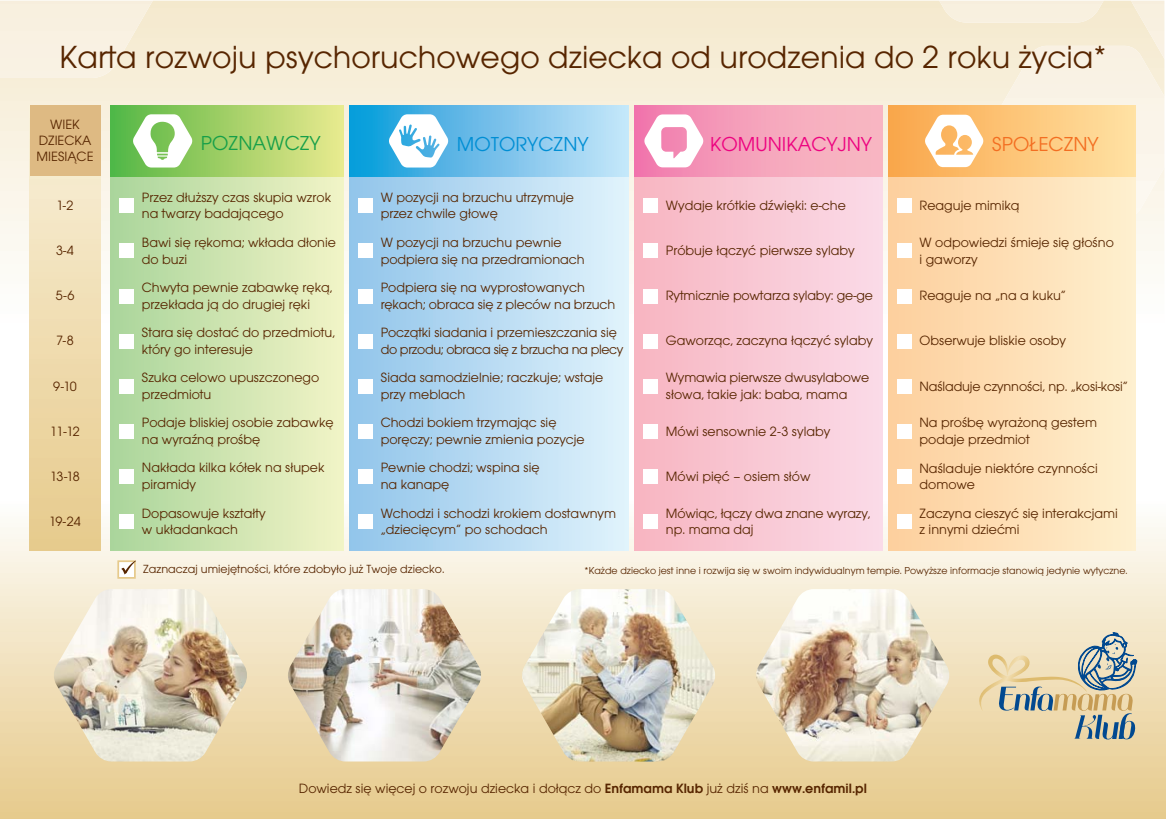
<style>
.page{position:relative;width:1166px;height:819px;background:#fff}
.page>*{position:absolute;margin:0;border:0;box-sizing:border-box;transform-origin:0 0}
.t1{font:33.25px "Avant Gar Got Itc TCE";color:#572500}
.t2{font:21px "Avant Gar Got Itc TCE";color:#ed0280}
.t3{font:21px "Avant Gar Got Itc TCE";color:#008ed4}
.t4{font:21px "Avant Gar Got Itc TCE";color:#169f49}
.t5{font:21px "Avant Gar Got Itc TCE";color:#f36e21}
.t6{font:14px/16.8px "Avant Gar Got Itc TCE";color:#572500}
.t7{font:12.25px "Avant Gar Got Itc TCE";color:#572500}
.t8{font:10.5px "Avant Gar Got Itc TCE";color:#572500}
.s1{font-weight:600}
</style>
<div class="page">
<div style="left:0;top:500px;width:1166px;height:319px;background:linear-gradient(to bottom,#fdfcf8,#e7ca8b)"></div>
<svg style="left:0;top:1px;width:1164px;height:321px;background:#f6edd8"></svg>
<svg style="left:0;top:1px;width:153px;height:77px;background:#f8f0df"></svg>
<div style="left:888px;top:106px;width:248px;height:444px;background:linear-gradient(to right,#fdcf9d,#fef0ce)"></div>
<div style="left:888px;top:106px;width:248px;height:70px;background:#faaa50"></div>
<div style="left:634px;top:106px;width:248px;height:444px;background:linear-gradient(to right,#f7b5c1,#fadbe7)"></div>
<div style="left:634px;top:106px;width:248px;height:70px;background:linear-gradient(to right,#f17daf,#f8c0c5)"></div>
<div style="left:349px;top:106px;width:279px;height:444px;background:linear-gradient(to right,#90c4ea,#e0f2fc)"></div>
<div style="left:349px;top:106px;width:279px;height:70px;background:linear-gradient(to right,#0b9ada,#cde5f9)"></div>
<div style="left:110px;top:106px;width:233px;height:444px;background:linear-gradient(to right,#a9d59a,#f2f4c6)"></div>
<svg style="left:30px;top:176px;width:70px;height:374px;background:#eedaac"></svg>
<svg style="left:978px;top:632px;width:159px;height:107px;background:#d1c9ad"></svg>
<div style="left:30px;top:106px;width:70px;height:70px;background:#deba83"></div>
<div style="left:110px;top:106px;width:233px;height:70px;background:linear-gradient(to right,#54b643,#ebe98d)"></div>
<svg style="left:644px;top:114px;width:59px;height:53px"></svg>
<svg style="left:133px;top:114px;width:60px;height:53px"></svg>
<svg style="left:925px;top:1px;width:240px;height:217px;background:#fae4c0"></svg>
<svg style="left:389px;top:114px;width:59px;height:53px"></svg>
<div style="left:119px;top:198px;width:15px;height:15px;background:#fff"></div>
<div style="left:119px;top:243px;width:15px;height:15px;background:#fff"></div>
<div style="left:119px;top:289px;width:15px;height:14px;background:#fff"></div>
<div style="left:119px;top:334px;width:15px;height:15px;background:#fff"></div>
<div style="left:119px;top:379px;width:15px;height:15px;background:#fff"></div>
<div style="left:119px;top:424px;width:15px;height:15px;background:#fff"></div>
<div style="left:119px;top:469px;width:15px;height:15px;background:#fff"></div>
<div style="left:119px;top:514px;width:15px;height:15px;background:#fff"></div>
<div style="left:358px;top:198px;width:15px;height:15px;background:#fff"></div>
<div style="left:358px;top:243px;width:15px;height:15px;background:#fff"></div>
<div style="left:358px;top:289px;width:15px;height:14px;background:#fff"></div>
<div style="left:358px;top:334px;width:15px;height:15px;background:#fff"></div>
<div style="left:358px;top:379px;width:15px;height:15px;background:#fff"></div>
<div style="left:358px;top:424px;width:15px;height:15px;background:#fff"></div>
<div style="left:358px;top:469px;width:15px;height:15px;background:#fff"></div>
<div style="left:358px;top:514px;width:15px;height:15px;background:#fff"></div>
<div style="left:643px;top:198px;width:15px;height:15px;background:#fff"></div>
<div style="left:643px;top:243px;width:15px;height:15px;background:#fff"></div>
<div style="left:643px;top:289px;width:15px;height:14px;background:#fff"></div>
<div style="left:643px;top:334px;width:15px;height:15px;background:#fff"></div>
<div style="left:643px;top:379px;width:15px;height:15px;background:#fff"></div>
<div style="left:643px;top:424px;width:15px;height:15px;background:#fff"></div>
<div style="left:643px;top:469px;width:15px;height:15px;background:#fff"></div>
<div style="left:643px;top:514px;width:15px;height:15px;background:#fff"></div>
<div style="left:897px;top:198px;width:14px;height:15px;background:#fff"></div>
<div style="left:897px;top:243px;width:14px;height:15px;background:#fff"></div>
<div style="left:897px;top:289px;width:14px;height:14px;background:#fff"></div>
<div style="left:897px;top:334px;width:14px;height:15px;background:#fff"></div>
<div style="left:897px;top:379px;width:14px;height:15px;background:#fff"></div>
<div style="left:897px;top:424px;width:14px;height:15px;background:#fff"></div>
<div style="left:897px;top:469px;width:14px;height:15px;background:#fff"></div>
<div style="left:897px;top:514px;width:14px;height:15px;background:#fff"></div>
<svg style="left:117px;top:560px;width:19px;height:18px"></svg>
<img style="left:53px;top:589px;width:195px;height:172px">
<img style="left:521px;top:589px;width:195px;height:172px">
<img style="left:755px;top:589px;width:195px;height:172px">
<img style="left:288px;top:589px;width:194px;height:172px">
<h1 class="t1" style="left:59px;top:37px;width:1049px">Karta rozwoju psychoruchowego dziecka od urodzenia do 2 roku życia*</h1>
<p class="t6" style="left:37px;top:117px;width:58px;line-height:15.8px;text-align:center">WIEK<br>DZIECKA<br>MIESIĄCE</p>
<p class="t6" style="left:56px;top:197px;width:19px">1-2</p>
<p class="t6" style="left:56px;top:242px;width:19px">3-4</p>
<p class="t6" style="left:56px;top:287px;width:20px">5-6</p>
<p class="t6" style="left:56px;top:332px;width:19px">7-8</p>
<p class="t6" style="left:53px;top:377px;width:25px">9-10</p>
<p class="t6" style="left:50px;top:422px;width:31px">11-12</p>
<p class="t6" style="left:50px;top:468px;width:31px">13-18</p>
<p class="t6" style="left:49px;top:513px;width:33px">19-24</p>
<h2 class="t4" style="left:201px;top:130px;width:121px">POZNAWCZY</h2>
<h2 class="t3" style="left:457px;top:132px;width:133px">MOTORYCZNY</h2>
<h2 class="t2" style="left:710px;top:132px;width:163px">KOMUNIKACYJNY</h2>
<h2 class="t5" style="left:992px;top:132px;width:108px">SPOŁECZNY</h2>
<p class="t6" style="left:142px;top:188px;width:191px">Przez dłuższy czas skupia wzrok na twarzy badającego</p>
<p class="t6" style="left:142px;top:234px;width:196px">Bawi się rękoma; wkłada dłonie do buzi</p>
<p class="t6" style="left:142px;top:279px;width:192px">Chwyta pewnie zabawkę ręką, przekłada ją do drugiej ręki</p>
<p class="t6" style="left:142px;top:324px;width:195px">Stara się dostać do przedmiotu, który go interesuje</p>
<p class="t6" style="left:142px;top:369px;width:179px">Szuka celowo upuszczonego przedmiotu</p>
<p class="t6" style="left:142px;top:414px;width:193px">Podaje bliskiej osobie zabawkę na wyraźną prośbę</p>
<p class="t6" style="left:142px;top:459px;width:184px">Nakłada kilka kółek na słupek piramidy</p>
<p class="t6" style="left:142px;top:504px;width:125px">Dopasowuje kształty w układankach</p>
<p class="t6" style="left:381px;top:188px;width:195px">W pozycji na brzuchu utrzymuje przez chwile głowę</p>
<p class="t6" style="left:381px;top:234px;width:206px">W pozycji na brzuchu pewnie podpiera się na przedramionach</p>
<p class="t6" style="left:381px;top:279px;width:236px">Podpiera się na wyprostowanych rękach; obraca się z pleców na brzuch</p>
<p class="t6" style="left:381px;top:324px;width:244px">Początki siadania i przemieszczania się do przodu; obraca się z brzucha na plecy</p>
<p class="t6" style="left:381px;top:369px;width:224px">Siada samodzielnie; raczkuje; wstaje przy meblach</p>
<p class="t6" style="left:381px;top:414px;width:206px">Chodzi bokiem trzymając się poręczy; pewnie zmienia pozycje</p>
<p class="t6" style="left:381px;top:459px;width:160px">Pewnie chodzi; wspina się na kanapę</p>
<p class="t6" style="left:381px;top:504px;width:237px">Wchodzi i schodzi krokiem dostawnym „dziecięcym” po schodach</p>
<p class="t6" style="left:666px;top:197px;width:182px">Wydaje krótkie dźwięki: e-che</p>
<p class="t6" style="left:666px;top:242px;width:190px">Próbuje łączyć pierwsze sylaby</p>
<p class="t6" style="left:666px;top:287px;width:209px">Rytmicznie powtarza sylaby: ge-ge</p>
<p class="t6" style="left:666px;top:332px;width:209px">Gaworząc, zaczyna łączyć sylaby</p>
<p class="t6" style="left:666px;top:369px;width:205px">Wymawia pierwsze dwusylabowe słowa, takie jak: baba, mama</p>
<p class="t6" style="left:666px;top:422px;width:166px">Mówi sensownie 2-3 sylaby</p>
<p class="t6" style="left:666px;top:468px;width:146px">Mówi pięć – osiem słów</p>
<p class="t6" style="left:666px;top:504px;width:206px">Mówiąc, łączy dwa znane wyrazy, np. mama daj</p>
<p class="t6" style="left:919px;top:197px;width:102px">Reaguje mimiką</p>
<p class="t6" style="left:919px;top:234px;width:196px">W odpowiedzi śmieje się głośno i gaworzy</p>
<p class="t6" style="left:919px;top:287px;width:148px">Reaguje na „na a kuku”</p>
<p class="t6" style="left:919px;top:332px;width:148px">Obserwuje bliskie osoby</p>
<p class="t6" style="left:919px;top:377px;width:210px">Naśladuje czynności, np. „kosi-kosi”</p>
<p class="t6" style="left:919px;top:414px;width:179px">Na prośbę wyrażoną gestem podaje przedmiot</p>
<p class="t6" style="left:919px;top:459px;width:180px">Naśladuje niektóre czynności domowe</p>
<p class="t6" style="left:919px;top:504px;width:200px">Zaczyna cieszyć się interakcjami z innymi dziećmi</p>
<p class="t7" style="left:143px;top:562px;width:303px">Zaznaczaj umiejętności, które zdobyło już Twoje dziecko.</p>
<p class="t8" style="left:584px;top:564px;width:544px">*Każde dziecko jest inne i rozwija się w swoim indywidualnym tempie. Powyższe informacje stanowią jedynie wytyczne.</p>
<p class="t6" style="left:299px;top:779px;width:569px">Dowiedz się więcej o rozwoju dziecka i dołącz do <span class="s1">Enfamama Klub</span> już dziś na <span class="s1">www.enfamil.pl</span></p>
</div>
